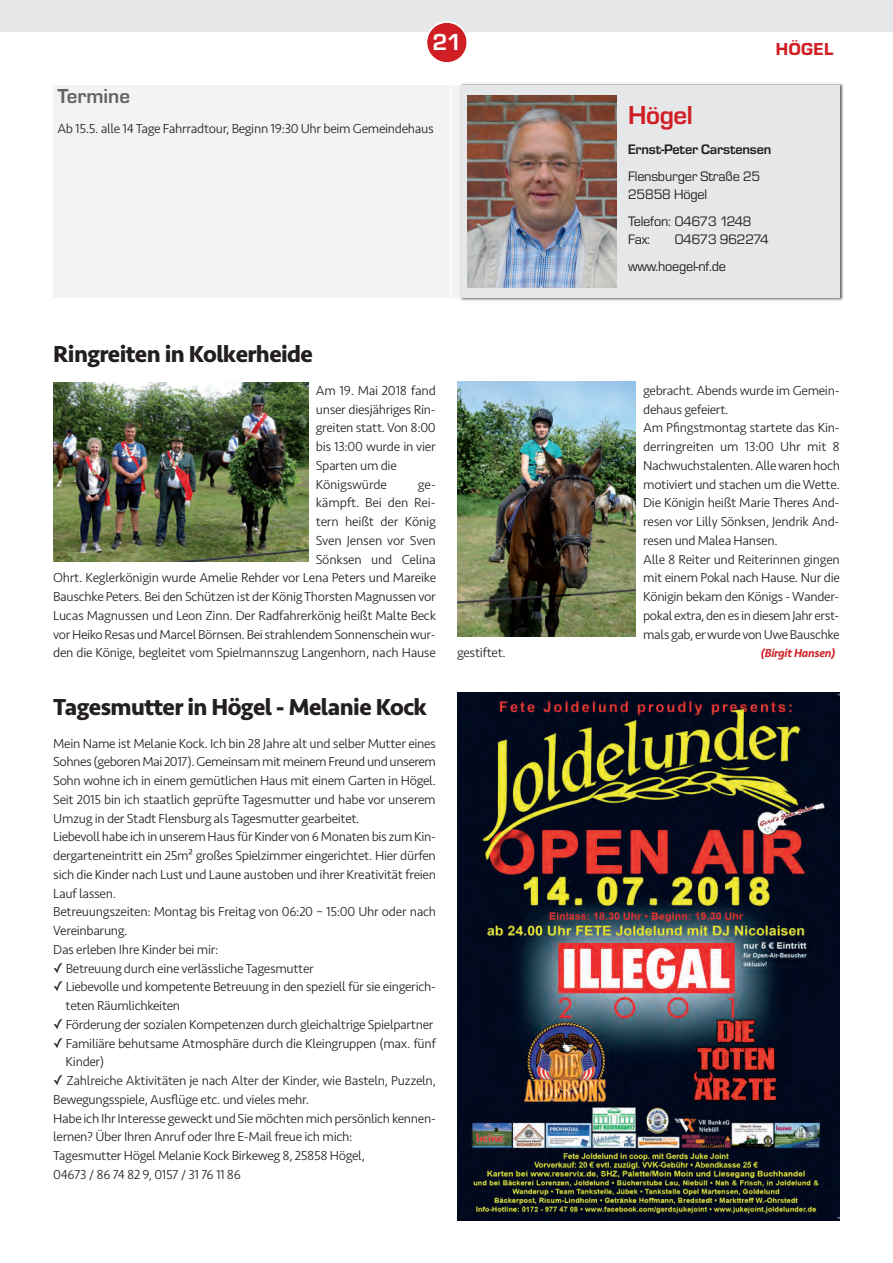
<style>
.page{position:relative;width:893px;height:1263px;background:#fff}
.page>*{position:absolute;margin:0;border:0;box-sizing:border-box;transform-origin:0 0}
.t1{font:700 27px "Eurostile T";letter-spacing:-.015em;color:#d01e25}
.t2{font:700 24px "Seravek";letter-spacing:-.025em;color:#231f20}
.t3{font:700 24px "Eurostile T";color:#fff}
.t4{font:700 21px "Eurostile T";color:#636366}
.t5{font:18px "Eurostile T Heav";letter-spacing:.025em;color:#d01e25}
.t6{font:14.25px/18px "Eurostile T";letter-spacing:-.015em;color:#231f20}
.t7{font:700 14.25px "Eurostile T";letter-spacing:-.015em;color:#231f20}
.t8{font:300 13.5px/18.8px "Seravek";letter-spacing:-.025em;color:#231f20}
.t9{font:italic 500 12px "Seravek";letter-spacing:-.025em;color:#d01e25}
.s1{font-family:"Lucida Grande";font-weight:400}
</style>
<div class="page">
<div style="left:0;top:0;width:893px;height:32px;background:#e6e7e9"></div>
<svg style="left:427px;top:21px;width:40px;height:42px"></svg>
<div style="left:53px;top:85px;width:787px;height:213px;background:#f2f3f4"></div>
<img style="left:460px;top:83px;width:384px;height:218px">
<div style="left:461px;top:85px;width:379px;height:213px;background:#e6e7e9"></div>
<img style="left:468px;top:96px;width:149px;height:191px">
<hr style="left:450px;top:85px;width:1px;height:213px;background:#fff">
<img style="left:457px;top:381px;width:179px;height:255px">
<img style="left:53px;top:383px;width:255px;height:178px">
<img style="left:457px;top:692px;width:383px;height:528px">
<h3 class="t4" style="left:57px;top:84px;width:74px">Termine</h3>
<h2 class="t3" style="left:433px;top:27px;width:31px">21</h2>
<h3 class="t5" style="left:776px;top:38px;width:59px">HÖGEL</h3>
<p class="t8" style="left:57px;top:119px;width:378px">Ab 15.5. alle 14 Tage Fahrradtour, Beginn 19:30 Uhr beim Gemeindehaus</p>
<h1 class="t1" style="left:628px;top:99px;width:66px">Högel</h1>
<p class="t7" style="left:628px;top:141px;width:145px">Ernst-Peter Carstensen</p>
<p class="t6" style="left:628px;top:167px;width:134px">Flensburger Straße 25<br>25858 Högel</p>
<p class="t6" style="left:628px;top:212px;width:125px">Telefon: 04673 1248<br>Fax:</p>
<p class="t6" style="left:628px;top:226px;width:142px;line-height:27px;text-indent:47px">04673 962274 www.hoegel-nf.de</p>
<h2 class="t2" style="left:53px;top:335px;width:261px">Ringreiten in Kolkerheide</h2>
<p class="t8" style="left:316px;top:381px;width:122px">Am 19. Mai 2018 fand unser diesjähriges Rin&shy;greiten statt. Von 8:00 bis 13:00 wurde in vier<br>Sparten um die<br>Königswürde</p>
<p class="t8" style="left:53px;top:475px;width:384px;text-align:right">ge-<br>kämpft. Bei den Rei-<br>tern heißt der König<br>Sven Jensen vor Sven<br>Sönksen und Celina<br>Ohrt. Keglerkönigin wurde Amelie Rehder vor Lena Peters und Mareike Bauschke Peters. Bei den Schützen ist der König Thorsten Magnussen vor Lucas Magnussen und Leon Zinn. Der Radfahrerkönig heißt Malte Beck vor Heiko Resas und Marcel Börnsen. Bei strahlendem Sonnenschein wur&shy;den die Könige, begleitet vom Spielmannszug Langenhorn, nach Hause</p>
<h2 class="t2" style="left:53px;top:687px;width:375px">Tagesmutter in Högel - Melanie Kock</h2>
<p class="t8" style="left:53px;top:734px;width:384px">Mein Name ist Melanie Kock. Ich bin 28 Jahre alt und selber Mutter eines Sohnes (geboren Mai 2017). Gemeinsam mit meinem Freund und unserem Sohn wohne ich in einem gemütlichen Haus mit einem Garten in Högel.<br>Seit 2015 bin ich staatlich geprüfte Tagesmutter und habe vor unserem Umzug in der Stadt Flensburg als Tagesmutter gearbeitet.<br>Liebevoll habe ich in unserem Haus für Kinder von 6 Monaten bis zum Kin&shy;dergarteneintritt ein 25m² großes Spielzimmer eingerichtet. Hier dürfen sich die Kinder nach Lust und Laune austoben und ihrer Kreativität freien Lauf lassen.<br>Betreuungszeiten: Montag bis Freitag von 06:20 – 15:00 Uhr oder nach Vereinbarung.<br>Das erleben Ihre Kinder bei mir:</p>
<p class="t8" style="left:53px;top:959px;width:262px"><span class="s1">✓</span> Betreuung durch eine verlässliche Tagesmutter</p>
<p class="t8" style="left:66px;top:978px;width:372px;text-indent:-12px"><span class="s1">✓</span> Liebevolle und kompetente Betreuung in den speziell für sie eingerich&shy;teten Räumlichkeiten</p>
<p class="t8" style="left:53px;top:1015px;width:382px"><span class="s1">✓</span> Förderung der sozialen Kompetenzen durch gleichaltrige Spielpartner</p>
<p class="t8" style="left:66px;top:1034px;width:372px;text-indent:-12px"><span class="s1">✓</span> Familiäre behutsame Atmosphäre durch die Kleingruppen (max. fünf<br>Kinder)</p>
<p class="t8" style="left:53px;top:1071px;width:384px"><span class="s1">✓</span> Zahlreiche Aktivitäten je nach Alter der Kinder, wie Basteln, Puzzeln, Bewegungsspiele, Ausflüge etc. und vieles mehr.<br>Habe ich Ihr Interesse geweckt und Sie möchten mich persönlich kennen&shy;lernen? Über Ihren Anruf oder Ihre E-Mail freue ich mich:<br>Tagesmutter Högel Melanie Kock Birkeweg 8, 25858 Högel,<br>04673 / 86 74 82 9, 0157 / 31 76 11 86</p>
<p class="t8" style="left:643px;top:381px;width:198px">gebracht. Abends wurde im Gemein&shy;dehaus gefeiert.<br>Am Pfingstmontag startete das Kin&shy;derringreiten um 13:00 Uhr mit 8<br>Nachwuchstalenten. Alle waren hoch motiviert und stachen um die Wette.<br>Die Königin heißt Marie Theres And&shy;resen vor Lilly Sönksen, Jendrik And&shy;resen und Malea Hansen.<br>Alle 8 Reiter und Reiterinnen gingen mit einem Pokal nach Hause. Nur die Königin bekam den Königs - Wander&shy;pokal extra, den es in diesem Jahr erst&shy;mals gab, er wurde von Uwe Bauschke</p>
<p class="t8" style="left:457px;top:644px;width:50px">gestiftet.</p>
<p class="t9" style="left:761px;top:646px;width:76px">(Birgit Hansen)</p>
</div>
